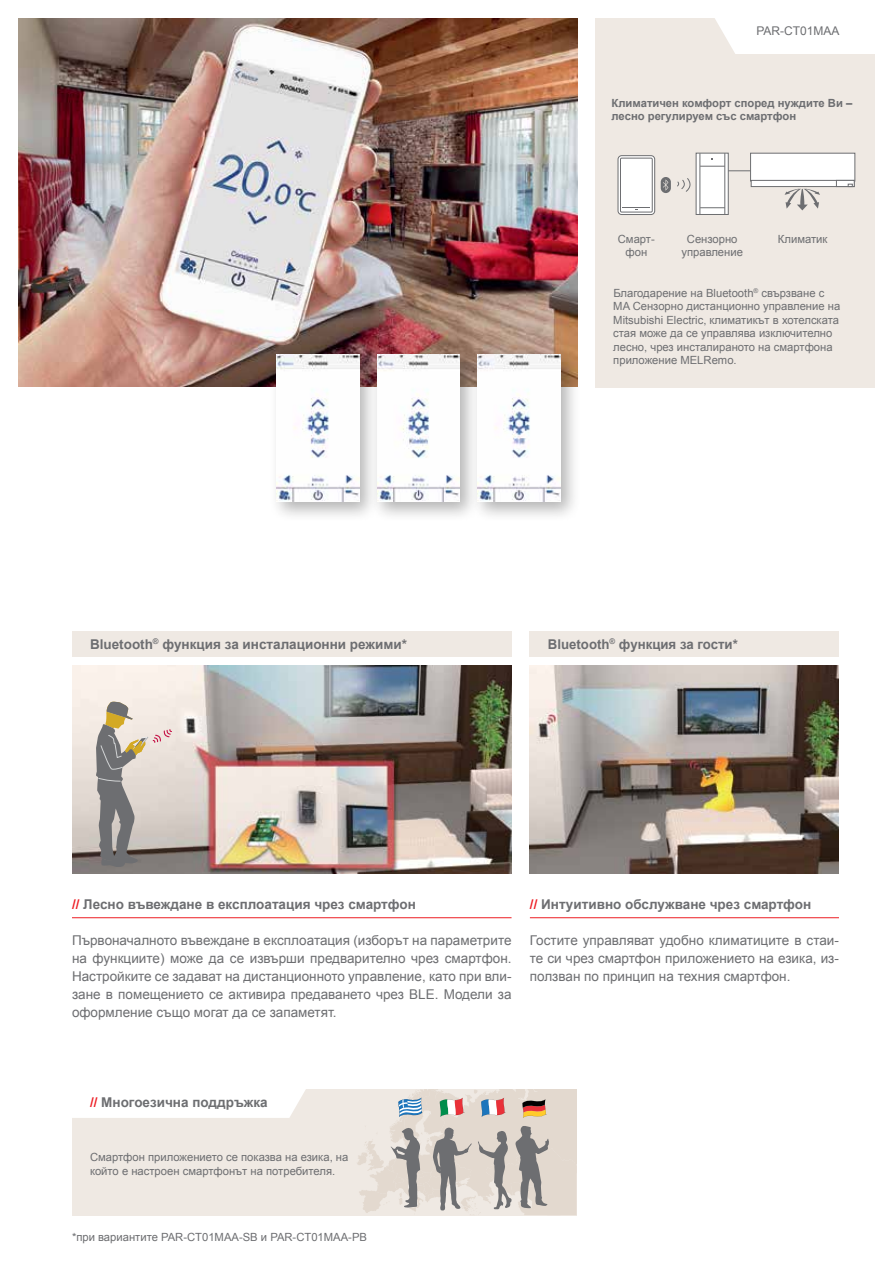
<style>
.page{position:relative;width:893px;height:1263px;background:#fff}
.page>*{position:absolute;margin:0;border:0;box-sizing:border-box;transform-origin:0 0}
.t1{font:13.5px/18px "Arial";color:#6d6e71;text-align:justify}
.t2{font:700 13.5px "Arial";color:#6d6e71}
.t3{font:12px "Arial";color:#6d6e71}
.t4{font:11.25px/13.5px "Arial";color:#6d6e71;text-align:center}
.t5{font:700 11.25px/13.5px "Arial";color:#6d6e71}
.s1{color:#ed1d24}
</style>
<div class="page">
<div style="left:72px;top:1089px;width:505px;height:126px;background:#efe9e3"></div>
<img style="left:18px;top:18px;width:559px;height:369px">
<div style="left:595px;top:18px;width:280px;height:369px;background:#efe9e3"></div>
<div style="left:750px;top:153px;width:105px;height:28px;background:#fff;border:1px solid #6d6e71"></div>
<div style="left:751px;top:180px;width:104px;height:7px;background:#fff;border:1px solid #6d6e71"></div>
<svg style="left:836px;top:180px;width:19px;height:7px"></svg>
<svg style="left:848px;top:184px;width:5px;height:3px"></svg>
<div style="left:696px;top:153px;width:33px;height:62px;background:#fff;border:1px solid #6d6e71"></div>
<hr style="left:700px;top:153px;width:1px;height:61px;background:#6d6e71">
<svg style="left:700px;top:207px;width:24px;height:1px"></svg>
<hr style="left:724px;top:153px;width:1px;height:61px;background:#6d6e71">
<svg style="left:618px;top:156px;width:37px;height:59px"></svg>
<div style="left:618px;top:155px;width:37px;height:60px;border:1px solid #6d6e71;border-radius:4px"></div>
<div style="left:620px;top:158px;width:32px;height:54px;background:#fff"></div>
<div style="left:620px;top:158px;width:33px;height:54px;border:1px solid #6d6e71"></div>
<svg style="left:623px;top:207px;width:27px;height:3px"></svg>
<svg style="left:700px;top:166px;width:50px;height:5px"></svg>
<svg style="left:784px;top:189px;width:36px;height:21px"></svg>
<svg style="left:661px;top:177px;width:30px;height:16px"></svg>
<div style="left:369px;top:347px;width:111px;height:175px;background:#000;opacity:.3"></div>
<img style="left:380px;top:355px;width:80px;height:147px">
<div style="left:268px;top:347px;width:112px;height:175px;background:#000;opacity:.3"></div>
<img style="left:276px;top:355px;width:83px;height:147px">
<div style="left:470px;top:347px;width:111px;height:175px;background:#000;opacity:.3"></div>
<img style="left:478px;top:355px;width:82px;height:147px">
<img style="left:530px;top:666px;width:309px;height:207px">
<img style="left:72px;top:666px;width:440px;height:207px">
<svg style="left:96px;top:702px;width:77px;height:165px;background:#b6afa7"></svg>
<div style="left:72px;top:1089px;width:234px;height:29px;background:#fff"></div>
<div style="left:715px;top:18px;width:160px;height:36px;background:#fff"></div>
<svg style="left:357px;top:1089px;width:220px;height:126px"></svg>
<div style="left:72px;top:631px;width:440px;height:26px;background:#efe9e3"></div>
<div style="left:530px;top:631px;width:309px;height:26px;background:#efe9e3"></div>
<hr style="left:72px;top:917px;width:440px;height:1px;background:#ed1d24">
<hr style="left:530px;top:917px;width:309px;height:1px;background:#ed1d24">
<p class="t3" style="left:756px;top:23px;width:85px">PAR-CT01MAA</p>
<p class="t5" style="left:612px;top:97px;width:242px">Климатичен комфорт според нуждите Ви – лесно регулируем със смартфон</p>
<p class="t4" style="left:618px;top:232px;width:39px">Смарт&shy;фон</p>
<p class="t4" style="left:681px;top:232px;width:63px">Сензорно управление</p>
<p class="t4" style="left:778px;top:232px;width:51px">Климатик</p>
<p class="t4" style="left:613px;top:286px;width:228px;text-align:left">Благодарение на Bluetooth<sup>®</sup> свързване с MA Сензорно дистанционно управление на Mitsubishi Electric, климатикът в хотелската стая може да се управлява изключително лесно, чрез инсталираното на смартфона приложение MELRemo.</p>
<p class="t2" style="left:90px;top:635px;width:318px">Bluetooth<sup>®</sup> функция за инсталационни режими*</p>
<p class="t2" style="left:548px;top:635px;width:191px">Bluetooth<sup>®</sup> функция за гости*</p>
<p class="t2" style="left:72px;top:895px;width:345px"><span class="s1">//</span> Лесно въвеждане в експлоатация чрез смартфон</p>
<p class="t1" style="left:72px;top:931px;width:441px">Първоначалното въвеждане в експлоатация (изборът на параметрите на функциите) може да се извърши предварително чрез смартфон.<br>Настройките се задават на дистанционното управление, като при вли&shy;зане в помещението се активира предаването чрез BLE. Модели за оформление също могат да се запаметят.</p>
<p class="t2" style="left:530px;top:895px;width:283px"><span class="s1">//</span> Интуитивно обслужване чрез смартфон</p>
<p class="t1" style="left:530px;top:931px;width:311px">Гостите управляват удобно климатиците в стаи&shy;те си чрез смартфон приложението на езика, из&shy;ползван по принцип на техния смартфон.</p>
<p class="t2" style="left:90px;top:1093px;width:179px"><span class="s1">//</span> Многоезична поддръжка</p>
<p class="t4" style="left:90px;top:1151px;width:260px;text-align:left">Смартфон приложението се показва на езика, на който е настроен смартфонът на потребителя.</p>
<p class="t4" style="left:72px;top:1231px;width:296px">*при вариантите PAR-CT01MAA-SB и PAR-CT01MAA-PB</p>
</div>
